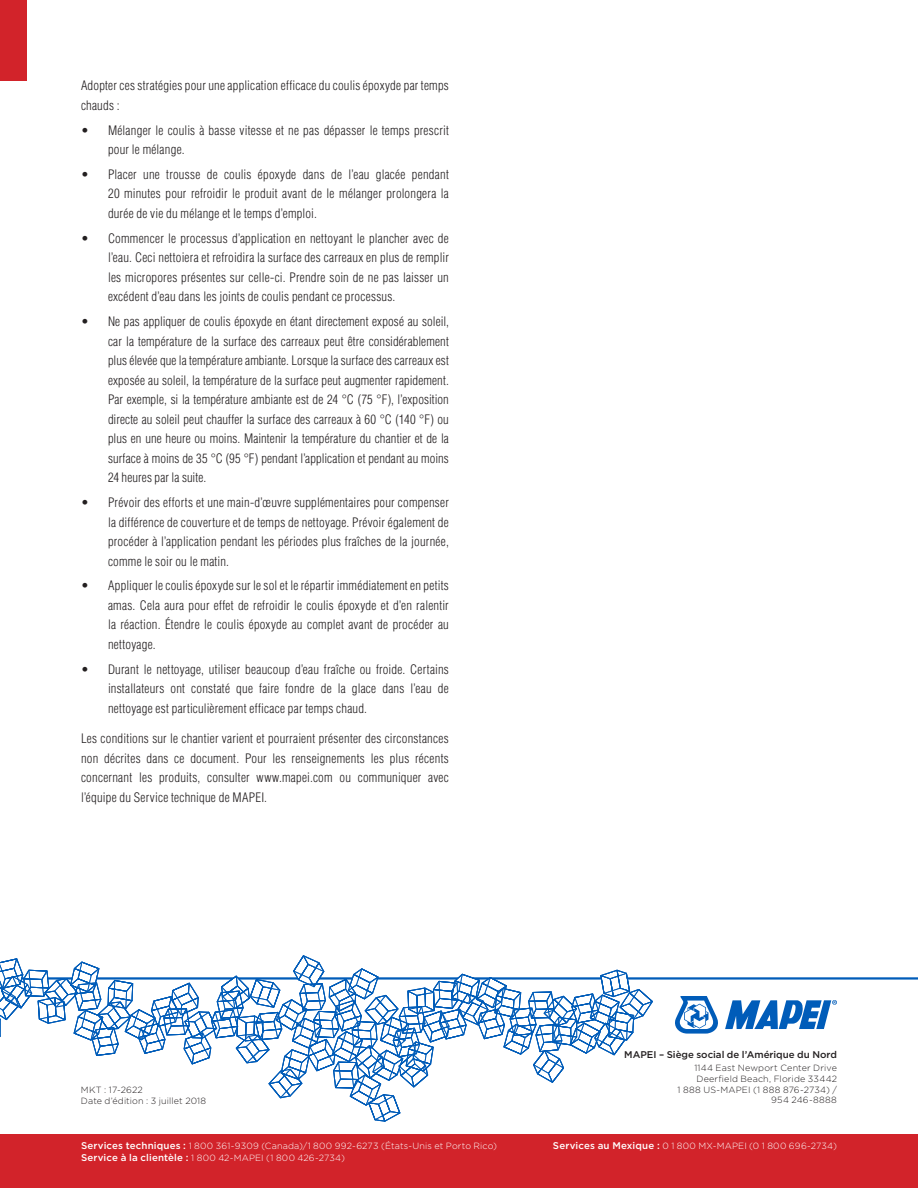
<style>
.page{position:relative;width:918px;height:1188px;background:#fff}
.page>*{position:absolute;margin:0;border:0;box-sizing:border-box;transform-origin:0 0}
.t1{font:300 condensed 12.75px/19.5px "Helvetica LT Std";letter-spacing:.02em;color:#231f20;text-align:justify}
.t2{font:500 9.75px "Gotham HTF";color:#231f20}
.t3{font:300 9px/11.7px "Gotham HTF";letter-spacing:.02em;color:#fff}
.t4{font:300 9px/10.8px "Gotham HTF";letter-spacing:.02em;color:#231f20;text-align:right}
.s1{font-weight:500;font-size:9.75px}
</style>
<div class="page">
<div style="left:0;top:0;width:27px;height:81px;background:#d2232a"></div>
<svg style="left:675px;top:996px;width:43px;height:38px"></svg>
<svg style="left:725px;top:1000px;width:112px;height:29px"></svg>
<hr style="left:0;top:977px;width:918px;height:3px;background:#005cb9">
<div style="left:0;top:1134px;width:918px;height:54px;background:#d2232a"></div>
<svg style="left:0;top:956px;width:652px;height:165px"></svg>
<p class="t1" style="left:81px;top:76px;width:369px">Adopter ces stratégies pour une application efficace du coulis époxyde par temps chauds :</p>
<p class="t1" style="left:108px;top:120px;width:342px;text-indent:-27px">• Mélanger le coulis à basse vitesse et ne pas dépasser le temps prescrit pour le mélange.</p>
<p class="t1" style="left:108px;top:165px;width:342px;text-indent:-27px">• Placer une trousse de coulis époxyde dans de l’eau glacée pendant 20 minutes pour refroidir le produit avant de le mélanger prolongera la durée de vie du mélange et le temps d’emploi.</p>
<p class="t1" style="left:108px;top:228px;width:342px;text-indent:-27px">• Commencer le processus d’application en nettoyant le plancher avec de l’eau. Ceci nettoiera et refroidira la surface des carreaux en plus de remplir les micropores présentes sur celle-ci. Prendre soin de ne pas laisser un excédent d’eau dans les joints de coulis pendant ce processus.</p>
<p class="t1" style="left:108px;top:312px;width:342px;text-indent:-27px">• Ne pas appliquer de coulis époxyde en étant directement exposé au soleil, car la température de la surface des carreaux peut être considérablement plus élevée que la température ambiante. Lorsque la surface des carreaux est exposée au soleil, la température de la surface peut augmenter rapidement.<br>Par exemple, si la température ambiante est de 24 °C (75 °F), l’exposition directe au soleil peut chauffer la surface des carreaux à 60 °C (140 °F) ou plus en une heure ou moins. Maintenir la température du chantier et de la surface à moins de 35 °C (95 °F) pendant l’application et pendant au moins 24 heures par la suite.</p>
<p class="t1" style="left:108px;top:493px;width:342px;text-indent:-27px">• Prévoir des efforts et une main-d’œuvre supplémentaires pour compenser la différence de couverture et de temps de nettoyage. Prévoir également de procéder à l’application pendant les périodes plus fraîches de la journée, comme le soir ou le matin.</p>
<p class="t1" style="left:108px;top:576px;width:342px;text-indent:-27px">• Appliquer le coulis époxyde sur le sol et le répartir immédiatement en petits amas. Cela aura pour effet de refroidir le coulis époxyde et d’en ralentir la réaction. Étendre le coulis époxyde au complet avant de procéder au nettoyage.</p>
<p class="t1" style="left:108px;top:659px;width:342px;text-indent:-27px">• Durant le nettoyage, utiliser beaucoup d’eau fraîche ou froide. Certains installateurs ont constaté que faire fondre de la glace dans l’eau de nettoyage est particulièrement efficace par temps chaud.</p>
<p class="t1" style="left:81px;top:729px;width:369px">Les conditions sur le chantier varient et pourraient présenter des circonstances non décrites dans ce document. Pour les renseignements les plus récents concernant les produits, consulter www.mapei.com ou communiquer avec l’équipe du Service technique de MAPEI.</p>
<p class="t4" style="left:81px;top:1085px;width:127px;text-align:left">MKT : 17-2622<br>Date d’édition : 3 juillet 2018</p>
<p class="t2" style="left:624px;top:1049px;width:214px">MAPEI – Siège social de l’Amérique du Nord</p>
<p class="t4" style="left:678px;top:1062px;width:161px">1144 East Newport Center Drive<br>Deerfield Beach, Floride 33442<br>1 888 US-MAPEI (1 888 876-2734) /<br>954 246-8888</p>
<p class="t3" style="left:81px;top:1140px;width:417px"><span class="s1">Services techniques :</span> 1 800 361-9309 (Canada)/1 800 992-6273 (États-Unis et Porto Rico)<br><span class="s1">Service à la clientèle :</span> 1 800 42-MAPEI (1 800 426-2734)</p>
<p class="t3" style="left:553px;top:1140px;width:286px"><span class="s1">Services au Mexique :</span> 0 1 800 MX-MAPEI (0 1 800 696-2734)</p>
</div>
